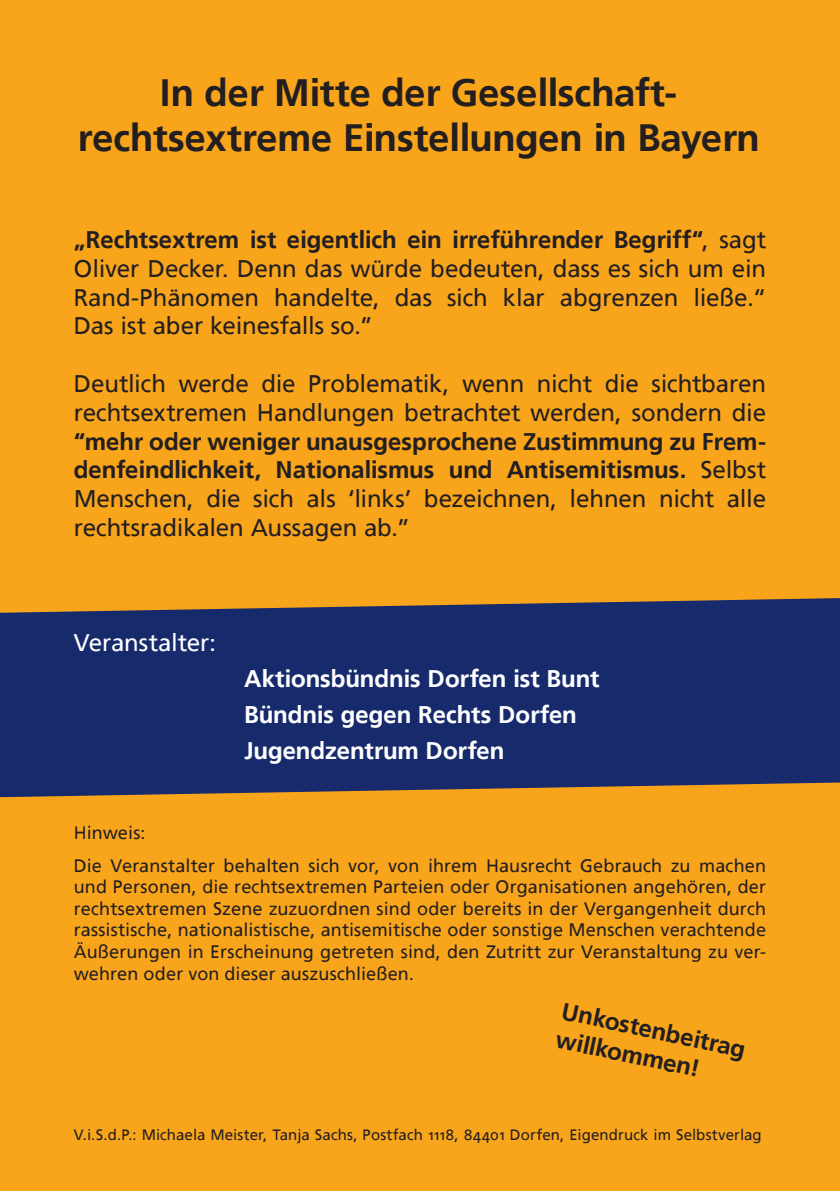
<style>
.page{position:relative;width:840px;height:1191px;background:#fff}
.page>*{position:absolute;margin:0;border:0;box-sizing:border-box;transform-origin:0 0}
.t1{font:700 38px/45.6px "Frutiger Linotype";letter-spacing:-.005em;color:#231f20;text-align:center}
.t2{font:24px/28.8px "Frutiger Linotype";letter-spacing:-.005em;color:#231f20;text-align:justify}
.t3{font:700 24px/28.8px "Frutiger Linotype";letter-spacing:-.005em;color:#231f20;text-align:justify}
.t4{font:700 24px/36px "Frutiger Linotype";color:#fff}
.t5{font:24px "Frutiger Linotype";letter-spacing:-.005em;color:#fff}
.t6{font:18px/21.6px "Frutiger Linotype";letter-spacing:.005em;color:#231f20}
.t7{font:15px "Frutiger Linotype";letter-spacing:.005em;color:#231f20}
.s1{font-weight:700}
.s2{font-weight:400}
</style>
<div class="page">
<div style="left:0;top:0;width:839px;height:1191px;background:#f9a51b"></div>
<svg style="left:0;top:598px;width:839px;height:199px;background:#273366"></svg>
<h1 class="t1" style="left:78px;top:69px;width:683px">In der Mitte der Gesellschaft&shy;rechtsextreme Einstellungen in Bayern</h1>
<h2 class="t2" style="left:74px;top:225px;width:693px"><span class="s1">„Rechtsextrem ist eigentlich ein irreführender Begriff“</span>, sagt Oliver Decker. Denn das würde bedeuten, dass es sich um ein Rand-Phänomen handelte, das sich klar abgrenzen ließe.“ Das ist aber keinesfalls so.”</h2>
<h2 class="t2" style="left:74px;top:369px;width:693px">Deutlich werde die Problematik, wenn nicht die sichtbaren rechtsextremen Handlungen betrachtet werden, sondern die</h2>
<h2 class="t3" style="left:74px;top:427px;width:693px">“mehr oder weniger unausgesprochene Zustimmung zu Frem&shy;denfeindlichkeit, Nationalismus und Antisemitismus. <span class="s2">Selbst Menschen, die sich als ‘links’ bezeichnen, lehnen nicht alle rechtsradikalen Aussagen ab.”</span></h2>
<h2 class="t5" style="left:74px;top:628px;width:144px">Veranstalter:</h2>
<h2 class="t4" style="left:244px;top:661px;width:357px">Aktionsbündnis Dorfen ist Bunt<br>Bündnis gegen Rechts Dorfen<br>Jugendzentrum Dorfen</h2>
<p class="t6" style="left:74px;top:816px;width:693px;line-height:33px">Hinweis:<br>Die Veranstalter behalten sich vor, von ihrem Hausrecht Gebrauch zu machen</p>
<p class="t6" style="left:74px;top:876px;width:693px;text-align:justify">und Personen, die rechtsextremen Parteien oder Organisationen angehören, der rechtsextremen Szene zuzuordnen sind oder bereits in der Vergangenheit durch rassistische, nationalistische, antisemitische oder sonstige Menschen verachtende Äußerungen in Erscheinung getreten sind, den Zutritt zur Veranstaltung zu ver&shy;wehren oder von dieser auszuschließen.</p>
<h2 class="t3" style="left:564px;top:996px;width:189px;rotate:12deg">Unkostenbeitrag willkommen!</h2>
<p class="t7" style="left:74px;top:1125px;width:689px">V.i.S.d.P.: Michaela Meister, Tanja Sachs, Postfach 1118, 84401 Dorfen, Eigendruck im Selbstverlag</p>
</div>
